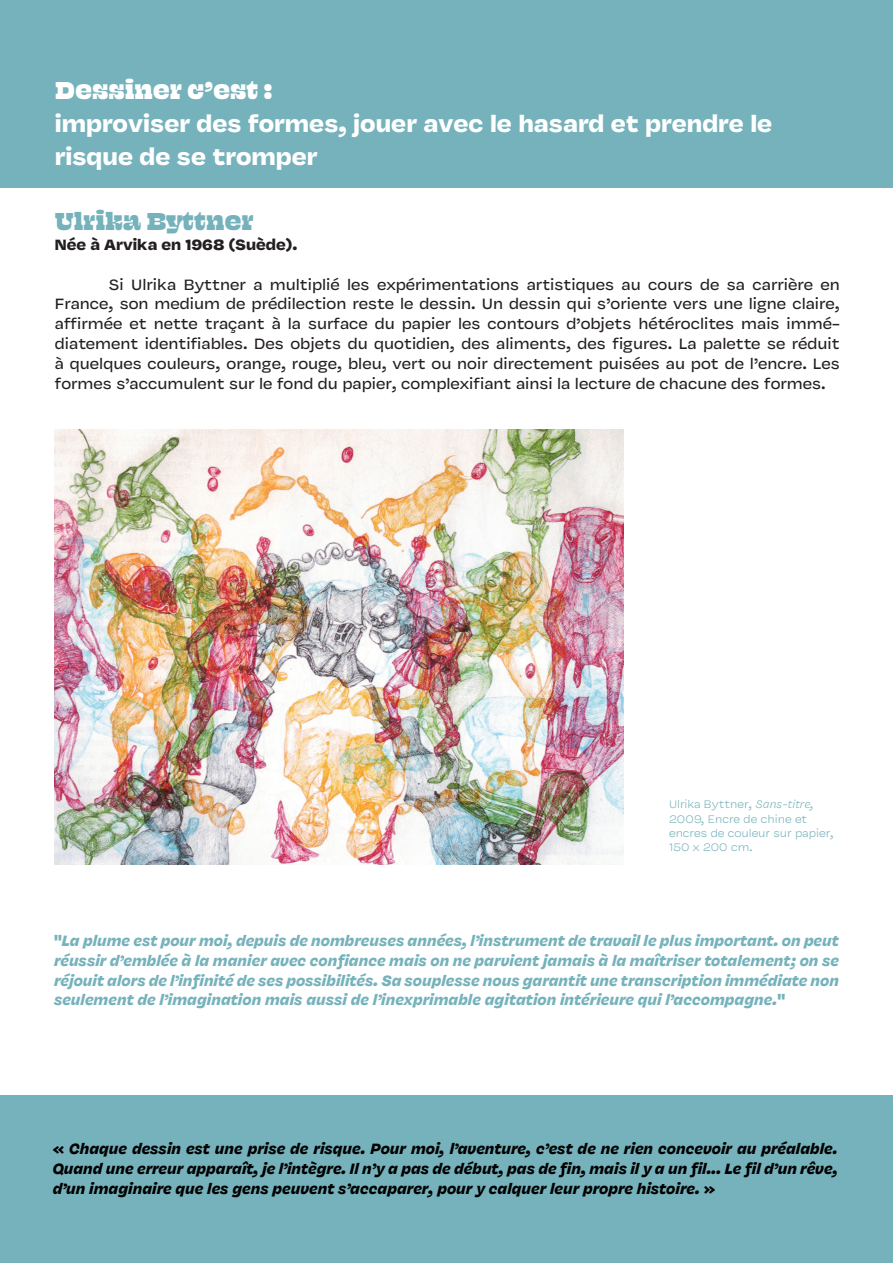
<style>
.page{position:relative;width:893px;height:1263px;background:#fff}
.page>*{position:absolute;margin:0;border:0;box-sizing:border-box;transform-origin:0 0}
.t1{font:27px "Beastly 12 Point";color:#fff}
.t2{font:27px "Beastly 12 Point";color:#75b2bb}
.t3{font:700 25.5px/33px "Vulf Sans";color:#fff}
.t4{font:16.5px/19.8px "Vulf Sans";color:#231f20;text-align:justify}
.t5{font:italic 700 16.5px/19.8px "Vulf Sans";color:#75b2bb;text-align:justify}
.t6{font:italic 700 16.5px/19.8px "Vulf Sans";color:#000;text-align:justify}
.t7{font:700 16.5px "Vulf Sans";color:#231f20}
.t8{font:300 12px/14.4px "Vulf Sans";color:#75b2bb}
.s1{font-style:italic}
.s2{font-style:normal}
</style>
<div class="page">
<div style="left:0;top:1096px;width:893px;height:167px;background:#75b2bb"></div>
<div style="left:0;top:0;width:893px;height:187px;background:#75b2bb"></div>
<img style="left:55px;top:429px;width:568px;height:436px">
<p class="t1" style="left:55px;top:72px;width:219px">Dessiner c’est :</p>
<p class="t3" style="left:55px;top:107px;width:719px">improviser des formes, jouer avec le hasard et prendre le risque de se tromper</p>
<p class="t2" style="left:55px;top:202px;width:200px">Ulrika Byttner</p>
<p class="t7" style="left:55px;top:233px;width:244px">Née à Arvika en 1968 (Suède).</p>
<p class="t4" style="left:55px;top:274px;width:787px;text-indent:54px">Si Ulrika Byttner a multiplié les expérimentations artistiques au cours de sa carrière en France, son medium de prédilection reste le dessin. Un dessin qui s’oriente vers une ligne claire, affirmée et nette traçant à la surface du papier les contours d’objets hétéroclites mais immé&shy;diatement identifiables. Des objets du quotidien, des aliments, des figures. La palette se réduit à quelques couleurs, orange, rouge, bleu, vert ou noir directement puisées au pot de l’encre. Les formes s’accumulent sur le fond du papier, complexifiant ainsi la lecture de chacune des formes.</p>
<p class="t8" style="left:669px;top:797px;width:166px">Ulrika Byttner, <span class="s1">Sans-titre,<br></span>2009, Encre de chine et encres de couleur sur papier,<br>150 x 200 cm.</p>
<p class="t5" style="left:54px;top:930px;width:787px"><span class="s2">"</span>La plume est pour moi, depuis de nombreuses années, l’instrument de travail le plus important. on peut réussir d’emblée à la manier avec confiance mais on ne parvient jamais à la maîtriser totalement; on se réjouit alors de l’infinité de ses possibilités. Sa souplesse nous garantit une transcription immédiate non seulement de l’imagination mais aussi de l’inexprimable agitation intérieure qui l’accompagne.<span class="s2">"</span></p>
<p class="t6" style="left:53px;top:1138px;width:787px"><span class="s2">«</span> Chaque dessin est une prise de risque. Pour moi, l’aventure, c’est de ne rien concevoir au préalable.<br>Quand une erreur apparaît, je l’intègre. Il n’y a pas de début, pas de fin, mais il y a un fil... Le fil d’un rêve, d’un imaginaire que les gens peuvent s’accaparer, pour y calquer leur propre histoire. <span class="s2">»</span></p>
</div>
